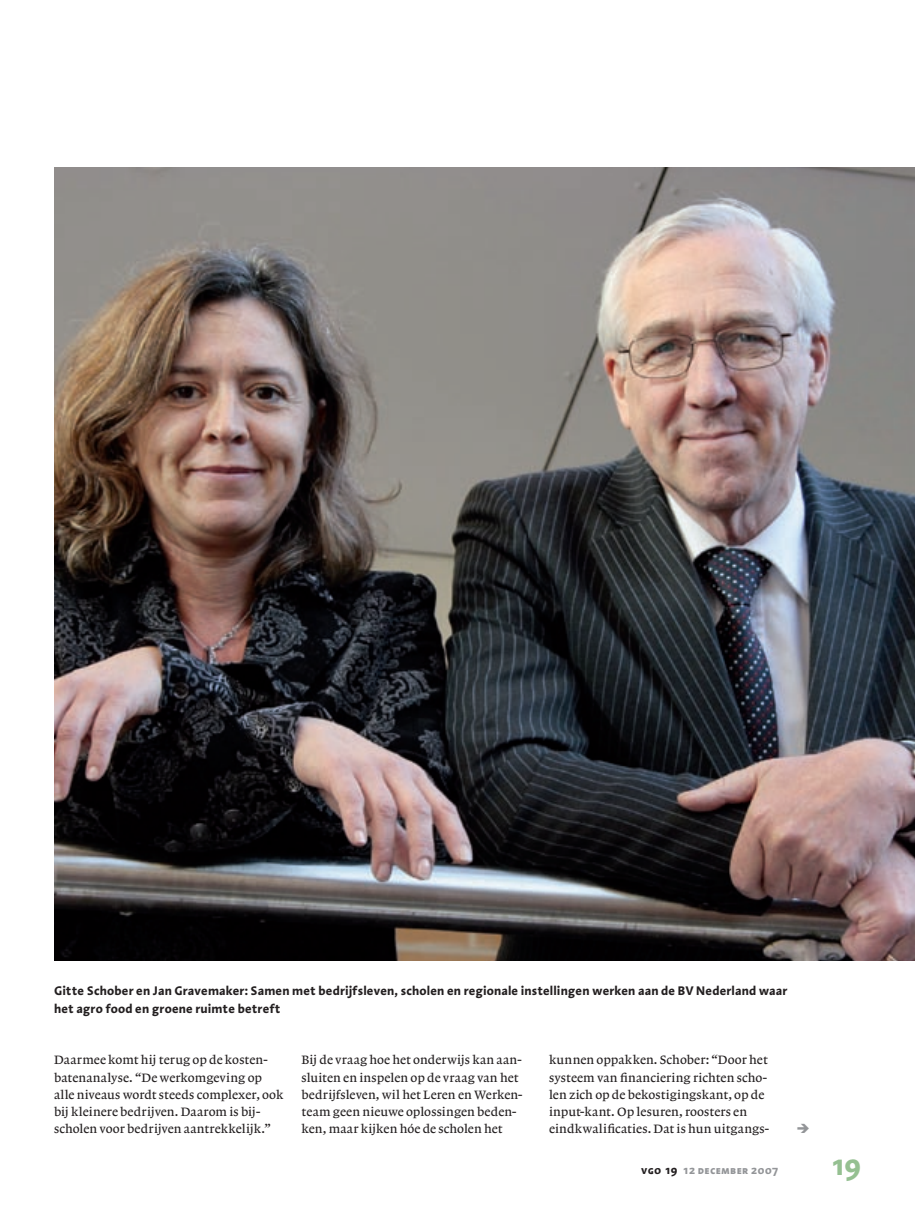
<style>
.page{position:relative;width:915px;height:1212px;background:#fff}
.page>*{position:absolute;margin:0;border:0;box-sizing:border-box;transform-origin:0 0}
.t1{font:700 30px "Linotype Aroma";color:#95c091}
.t2{font:500 12.75px/17.2px "Lexicon No 1 Roman A";letter-spacing:.01em;color:#231f20}
.t3{font:700 12.75px/17.2px "Linotype Aroma";letter-spacing:.005em;color:#231f20}
.t4{font:700 12px "Linotype Aroma SC";letter-spacing:.02em;color:#939598}
.s1{color:#231f20}
</style>
<div class="page">
<img style="left:54px;top:167px;width:860px;height:794px">
<p class="t3" style="left:54px;top:982px;width:734px">Gitte Schober en Jan Gravemaker: Samen met bedrijfsleven, scholen en regionale instellingen werken aan de BV Nederland waar het agro food en groene ruimte betreft</p>
<p class="t2" style="left:54px;top:1051px;width:231px">Daarmee komt hij terug op de kosten&shy;batenanalyse. “De werkomgeving op alle niveaus wordt steeds complexer, ook bij kleinere bedrijven. Daarom is bij&shy;scholen voor bedrijven aantrekkelijk.”</p>
<p class="t2" style="left:301px;top:1051px;width:222px">Bij de vraag hoe het onderwijs kan aan&shy;sluiten en inspelen op de vraag van het bedrijfsleven, wil het Leren en Werken&shy;team geen nieuwe oplossingen beden&shy;ken, maar kijken hóe de scholen het</p>
<p class="t2" style="left:549px;top:1051px;width:221px">kunnen oppakken. Schober: “Door het systeem van financiering richten scho&shy;len zich op de bekostigingskant, op de input-kant. Op lesuren, roosters en eindkwalificaties. Dat is hun uitgangs-</p>
<p class="t4" style="left:641px;top:1162px;width:139px"><span class="s1">vgo 19</span> 12 december 2007</p>
<h1 class="t1" style="left:829px;top:1144px;width:31px">19</h1>
</div>
